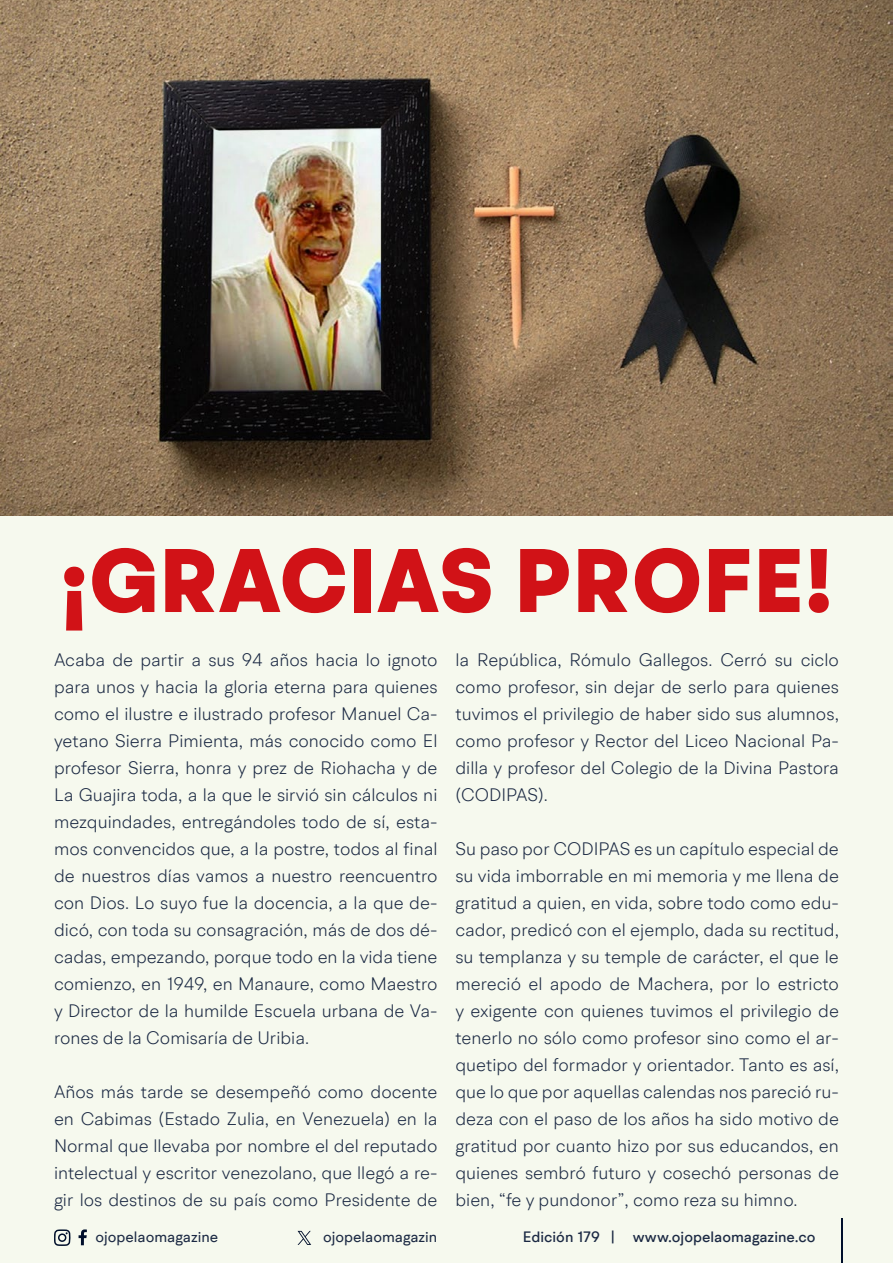
<style>
.page{position:relative;width:893px;height:1263px;background:#f6f9ee}
.page>*{position:absolute;margin:0;border:0;box-sizing:border-box;transform-origin:0 0}
.t1{font:900 90px "BR Hendrix";letter-spacing:.01em;color:#d11217}
.t2{font:300 18px/27px "BR Hendrix";color:#1b2943;text-align:justify}
.t3{font:500 15px "BR Hendrix";color:#1b2943}
.t4{font:15px "BR Hendrix";color:#1b2943}
</style>
<div class="page">
<svg style="left:79px;top:1229px;width:8px;height:16px"></svg>
<svg style="left:54px;top:1229px;width:17px;height:17px"></svg>
<hr style="left:841px;top:1219px;width:1px;height:44px;background:#000f2b">
<svg style="left:298px;top:1231px;width:13px;height:14px"></svg>
<img style="left:0;top:0;width:893px;height:515px">
<h1 class="t1" style="left:60px;top:524px;width:774px">¡GRACIAS PROFE!</h1>
<p class="t2" style="left:54px;top:646px;width:385px">Acaba de partir a sus 94 años hacia lo ignoto para unos y hacia la gloria eterna para quienes como el ilustre e ilustrado profesor Manuel Ca&shy;yetano Sierra Pimienta, más conocido como El profesor Sierra, honra y prez de Riohacha y de La Guajira toda, a la que le sirvió sin cálculos ni mezquindades, entregándoles todo de sí, esta&shy;mos convencidos que, a la postre, todos al final de nuestros días vamos a nuestro reencuentro con Dios. Lo suyo fue la docencia, a la que de&shy;dicó, con toda su consagración, más de dos dé&shy;cadas, empezando, porque todo en la vida tiene comienzo, en 1949, en Manaure, como Maestro y Director de la humilde Escuela urbana de Va&shy;rones de la Comisaría de Uribia.</p>
<p class="t2" style="left:54px;top:1078px;width:385px">Años más tarde se desempeñó como docente en Cabimas (Estado Zulia, en Venezuela) en la Normal que llevaba por nombre el del reputado intelectual y escritor venezolano, que llegó a re&shy;gir los destinos de su país como Presidente de</p>
<p class="t2" style="left:455px;top:646px;width:385px">la República, Rómulo Gallegos. Cerró su ciclo como profesor, sin dejar de serlo para quienes tuvimos el privilegio de haber sido sus alumnos, como profesor y Rector del Liceo Nacional Pa&shy;dilla y profesor del Colegio de la Divina Pastora (CODIPAS).</p>
<p class="t2" style="left:455px;top:835px;width:385px">Su paso por CODIPAS es un capítulo especial de su vida imborrable en mi memoria y me llena de gratitud a quien, en vida, sobre todo como edu&shy;cador, predicó con el ejemplo, dada su rectitud, su templanza y su temple de carácter, el que le mereció el apodo de Machera, por lo estricto y exigente con quienes tuvimos el privilegio de tenerlo no sólo como profesor sino como el ar&shy;quetipo del formador y orientador. Tanto es así, que lo que por aquellas calendas nos pareció ru&shy;deza con el paso de los años ha sido motivo de gratitud por cuanto hizo por sus educandos, en quienes sembró futuro y cosechó personas de bien, “fe y pundonor”, como reza su himno.</p>
<p class="t4" style="left:96px;top:1227px;width:124px">ojopelaomagazine</p>
<p class="t4" style="left:323px;top:1227px;width:116px">ojopelaomagazin</p>
<p class="t3" style="left:523px;top:1227px;width:294px">Edición 179 | www.ojopelaomagazine.co</p>
</div>
